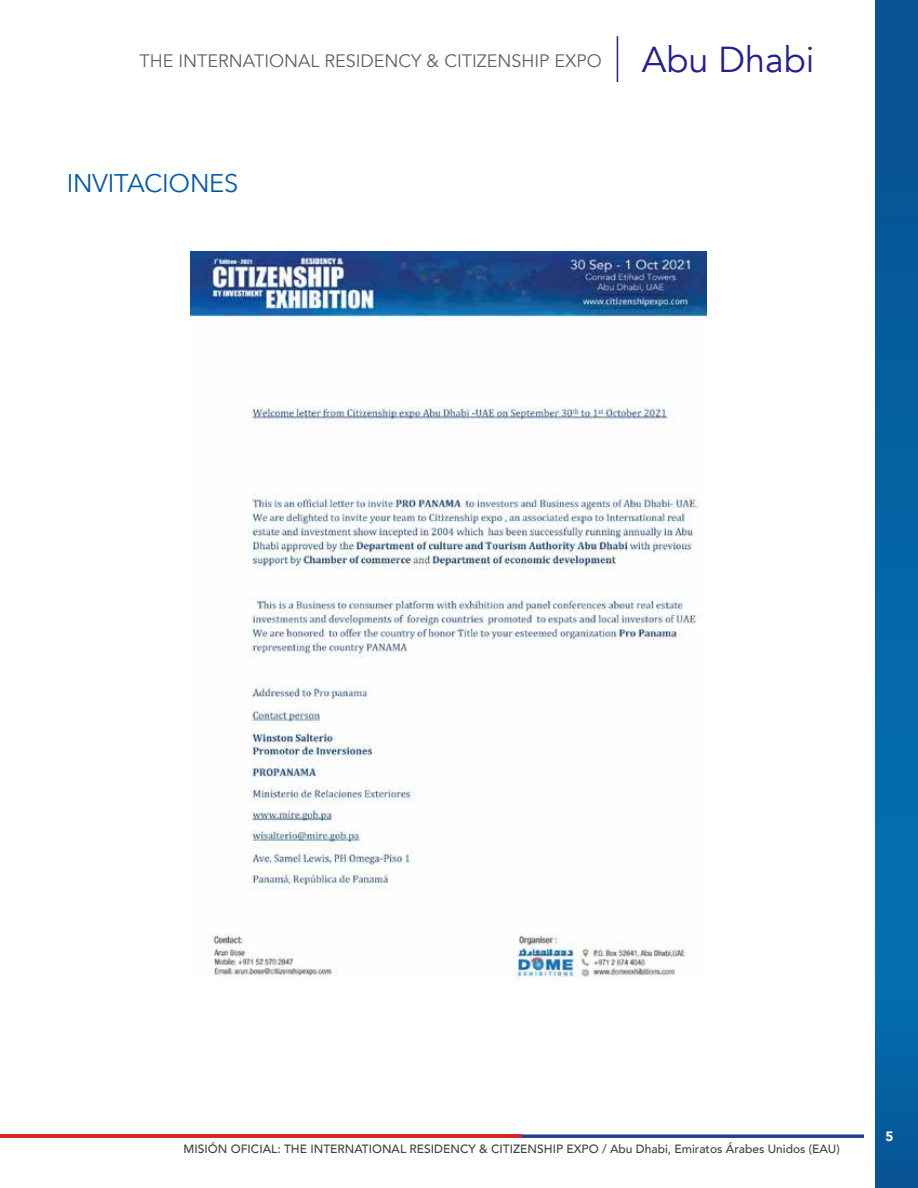
<style>
.page{position:relative;width:918px;height:1188px;background:#fff}
.page>*{position:absolute;margin:0;border:0;box-sizing:border-box;transform-origin:0 0}
.t1{font:25.5px "Avenir Next";letter-spacing:-.01em;color:#0059aa}
.t2{font:18px "Avenir";color:#606262}
.t3{font:900 13.5px "Avenir";color:#fff}
.t4{font:500 12px "Avenir";color:#414042}
.s1{font-size:36px;color:#231f94}
</style>
<div class="page">
<svg style="left:875px;top:0;width:43px;height:1188px;background:#0461a2"></svg>
<svg style="left:522px;top:1134px;width:342px;height:4px"></svg>
<hr style="left:0;top:1134px;width:522px;height:4px;background:#d62726">
<hr style="left:617px;top:36px;width:1px;height:46px;background:#231f94">
<img style="left:191px;top:251px;width:516px;height:726px">
<h2 class="t2" style="left:140px;top:50px;width:677px">THE INTERNATIONAL RESIDENCY &amp; CITIZENSHIP EXPO <span class="s1">Abu Dhabi</span></h2>
<h1 class="t1" style="left:67px;top:161px;width:173px">INVITACIONES</h1>
<p class="t4" style="left:184px;top:1138px;width:658px">MISIÓN OFICIAL: THE INTERNATIONAL RESIDENCY &amp; CITIZENSHIP EXPO / Abu Dhabi, Emiratos Árabes Unidos (EAU)</p>
<p class="t3" style="left:886px;top:1125px;width:9px">5</p>
</div>
